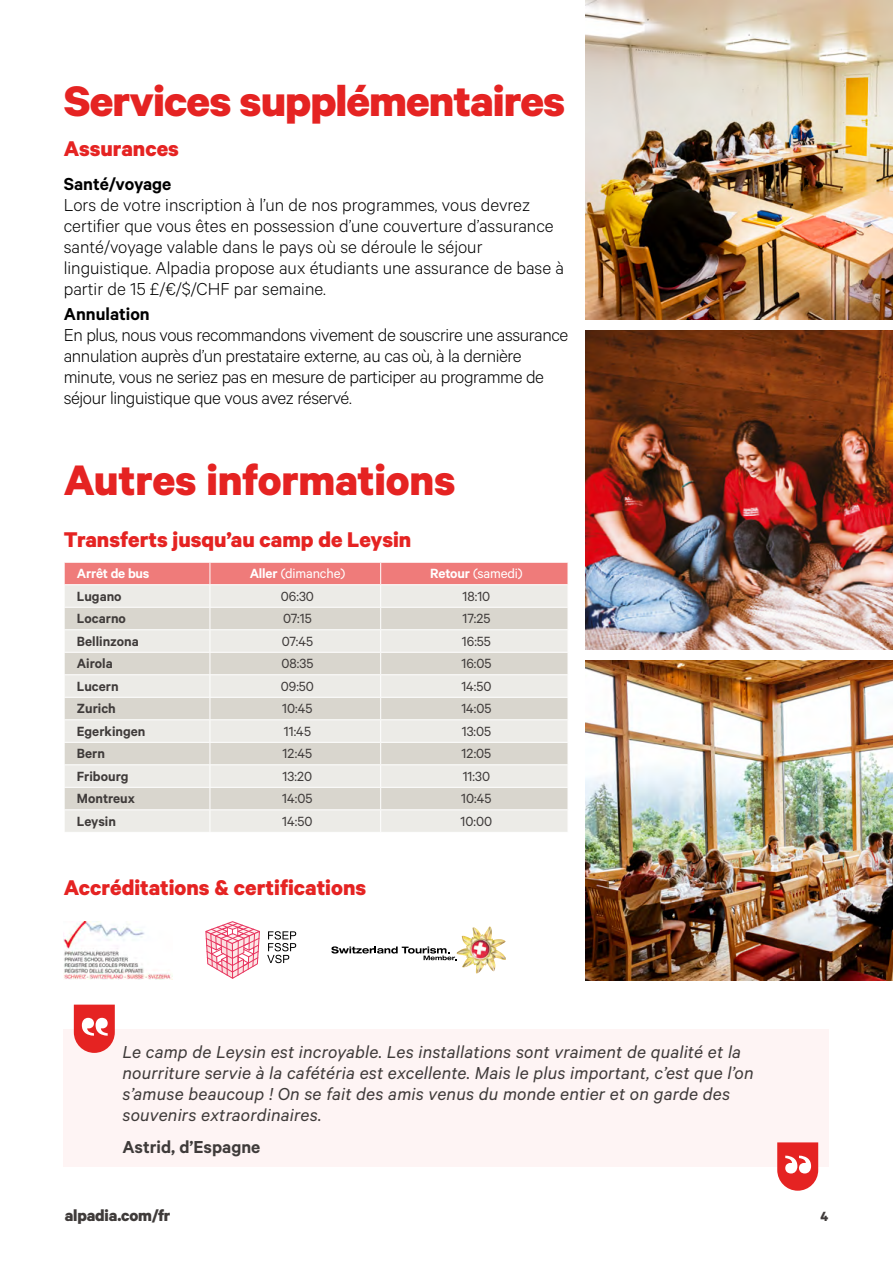
<style>
.page{position:relative;width:893px;height:1263px;background:#fff}
.page>*{position:absolute;margin:0;border:0;box-sizing:border-box;transform-origin:0 0}
.t1{font:700 48px "Calibre";letter-spacing:-.015em;color:#e52322}
.t2{font:700 24px "Calibre";color:#e52322}
.t3{font:300 19.5px/21px "Calibre";letter-spacing:-.01em;color:#000}
.t4{font:italic 19.5px/21px "Calibre";letter-spacing:.01em;color:#3f3b3a}
.t5{font:600 19.5px "Calibre";color:#000}
.t6{font:600 19.5px "Calibre";color:#3f3b3a}
.t7{font:700 18px "Calibre";letter-spacing:-.01em;color:#3f3b3a}
.t8{font:15px "Calibre";color:#3f3b3a}
.t9{font:600 15px "Calibre";color:#3f3b3a}
.t10{font:15px "Calibre";letter-spacing:-.01em;color:#fff}
.t11{font:600 15px "Calibre";letter-spacing:-.015em;color:#fff}
.t12{font:700 15px "Calibre";color:#3f3b3a}
.s1{font-weight:600}
</style>
<div class="page">
<img style="left:585px;top:660px;width:308px;height:320px">
<img style="left:585px;top:0;width:308px;height:320px">
<img style="left:585px;top:330px;width:308px;height:320px">
<div style="left:64px;top:1029px;width:765px;height:137px;background:#fef4f4"></div>
<svg style="left:777px;top:1142px;width:41px;height:49px"></svg>
<svg style="left:74px;top:1004px;width:41px;height:49px"></svg>
<svg style="left:64px;top:562px;width:504px;height:270px;background:#e5dad5"></svg>
<hr style="left:381px;top:809px;width:187px;height:1px;background:#fff">
<svg style="left:206px;top:921px;width:54px;height:57px"></svg>
<svg style="left:267px;top:931px;width:29px;height:32px"></svg>
<svg style="left:331px;top:946px;width:125px;height:14px"></svg>
<img style="left:456px;top:926px;width:50px;height:48px">
<img style="left:64px;top:922px;width:109px;height:57px">
<h1 class="t1" style="left:64px;top:72px;width:503px">Services supplémentaires</h1>
<p class="t2" style="left:64px;top:134px;width:117px">Assurances</p>
<p class="t5" style="left:64px;top:172px;width:109px">Santé/voyage</p>
<p class="t3" style="left:64px;top:193px;width:502px">Lors de votre inscription à l’un de nos programmes, vous devrez certifier que vous êtes en possession d’une couverture d’assurance santé/voyage valable dans le pays où se déroule le séjour linguistique. Alpadia propose aux étudiants une assurance de base à partir de 15 £/€/$/CHF par semaine.</p>
<p class="t5" style="left:64px;top:302px;width:87px">Annulation</p>
<p class="t3" style="left:64px;top:324px;width:506px">En plus, nous vous recommandons vivement de souscrire une assurance annulation auprès d’un prestataire externe, au cas où, à la dernière minute, vous ne seriez pas en mesure de participer au programme de séjour linguistique que vous avez réservé.</p>
<h1 class="t1" style="left:64px;top:450px;width:393px">Autres informations</h1>
<p class="t2" style="left:64px;top:525px;width:349px">Transferts jusqu’au camp de Leysin</p>
<p class="t11" style="left:77px;top:565px;width:74px">Arrêt de bus</p>
<p class="t10" style="left:250px;top:565px;width:97px"><span class="s1">Aller</span> (dimanche)</p>
<p class="t10" style="left:430px;top:565px;width:94px"><span class="s1">Retour</span> (samedi)</p>
<p class="t9" style="left:77px;top:587px;width:46px">Lugano</p>
<p class="t8" style="left:281px;top:587px;width:35px">06:30</p>
<p class="t8" style="left:463px;top:587px;width:29px">18:10</p>
<p class="t9" style="left:77px;top:610px;width:51px">Locarno</p>
<p class="t8" style="left:283px;top:610px;width:30px">07:15</p>
<p class="t8" style="left:462px;top:610px;width:30px">17:25</p>
<p class="t9" style="left:77px;top:632px;width:63px">Bellinzona</p>
<p class="t8" style="left:282px;top:632px;width:33px">07:45</p>
<p class="t8" style="left:462px;top:632px;width:31px">16:55</p>
<p class="t9" style="left:77px;top:655px;width:37px">Airola</p>
<p class="t8" style="left:281px;top:655px;width:34px">08:35</p>
<p class="t8" style="left:461px;top:655px;width:32px">16:05</p>
<p class="t9" style="left:77px;top:677px;width:43px">Lucern</p>
<p class="t8" style="left:281px;top:677px;width:35px">09:50</p>
<p class="t8" style="left:461px;top:677px;width:32px">14:50</p>
<p class="t9" style="left:77px;top:700px;width:40px">Zurich</p>
<p class="t8" style="left:282px;top:700px;width:32px">10:45</p>
<p class="t8" style="left:461px;top:700px;width:32px">14:05</p>
<p class="t9" style="left:77px;top:722px;width:70px">Egerkingen</p>
<p class="t8" style="left:284px;top:722px;width:29px">11:45</p>
<p class="t8" style="left:462px;top:722px;width:31px">13:05</p>
<p class="t9" style="left:77px;top:745px;width:30px">Bern</p>
<p class="t8" style="left:283px;top:745px;width:31px">12:45</p>
<p class="t8" style="left:462px;top:745px;width:31px">12:05</p>
<p class="t9" style="left:77px;top:767px;width:53px">Fribourg</p>
<p class="t8" style="left:283px;top:767px;width:31px">13:20</p>
<p class="t8" style="left:463px;top:767px;width:29px">11:30</p>
<p class="t9" style="left:77px;top:790px;width:60px">Montreux</p>
<p class="t8" style="left:282px;top:790px;width:32px">14:05</p>
<p class="t8" style="left:461px;top:790px;width:32px">10:45</p>
<p class="t9" style="left:77px;top:812px;width:41px">Leysin</p>
<p class="t8" style="left:282px;top:812px;width:32px">14:50</p>
<p class="t8" style="left:461px;top:812px;width:33px">10:00</p>
<p class="t2" style="left:64px;top:873px;width:304px">Accréditations &amp; certifications</p>
<p class="t4" style="left:122px;top:1041px;width:633px">Le camp de Leysin est incroyable. Les installations sont vraiment de qualité et la nourriture servie à la cafétéria est excellente. Mais le plus important, c’est que l’on s’amuse beaucoup ! On se fait des amis venus du monde entier et on garde des souvenirs extraordinaires.</p>
<p class="t6" style="left:122px;top:1135px;width:139px">Astrid, d’Espagne</p>
<p class="t7" style="left:65px;top:1204px;width:107px">alpadia.com/fr</p>
<p class="t12" style="left:820px;top:1207px;width:9px">4</p>
</div>
